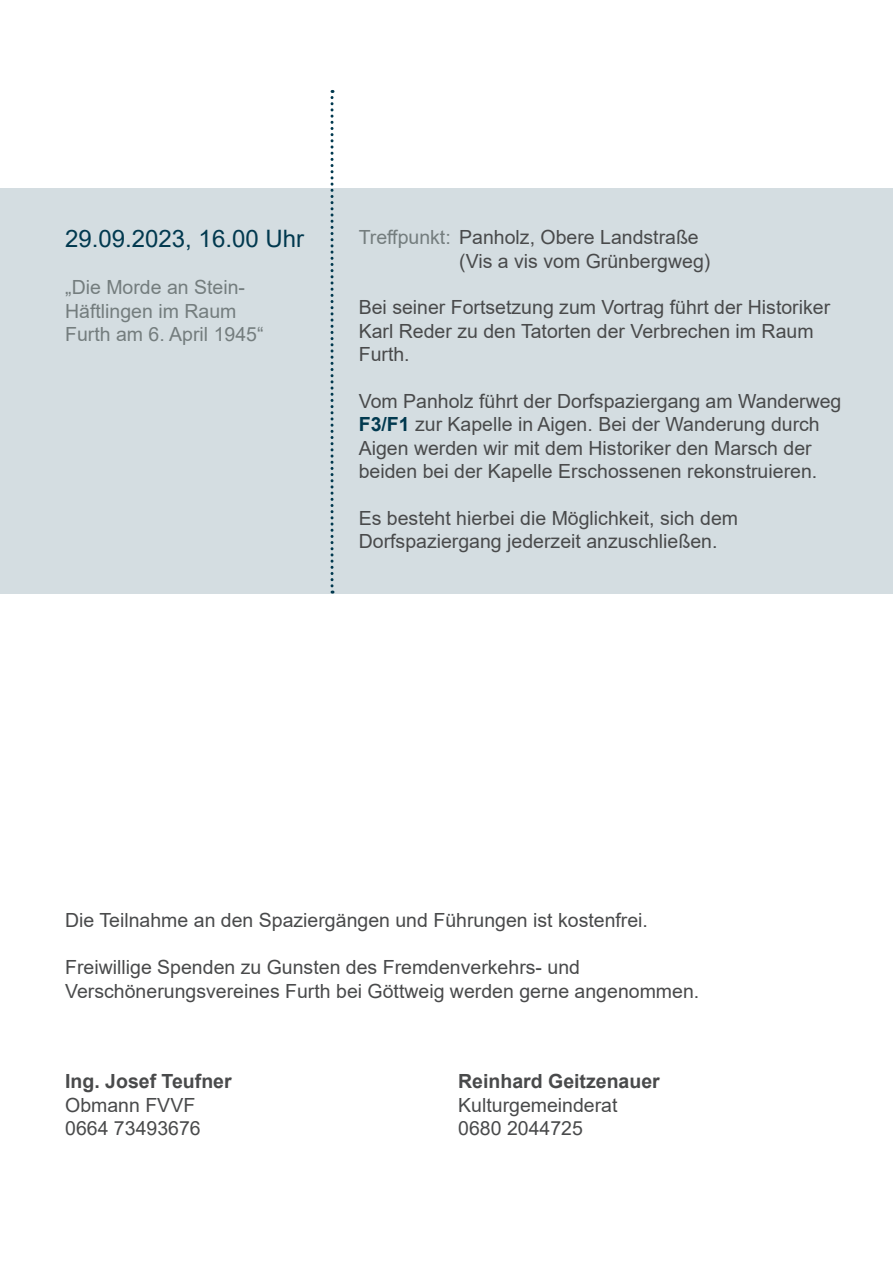
<style>
.page{position:relative;width:893px;height:1263px;background:#fff}
.page>*{position:absolute;margin:0;border:0;box-sizing:border-box;transform-origin:0 0}
.t1{font:24px "Arial";color:#01394f}
.t2{font:19.5px/23.4px "Arial";color:#494a4b}
.t3{font:19.5px/23.4px "Arial";color:#747d7e}
.t4{font:700 19.5px "Arial";color:#494a4b}
.s1{color:#747d7e}
.s2{font-weight:700;color:#01394f}
</style>
<div class="page">
<svg style="left:331px;top:90px;width:3px;height:96px"></svg>
<div style="left:0;top:188px;width:893px;height:406px;background:#d4dde1"></div>
<p class="t1" style="left:65px;top:222px;width:240px">29.09.2023, 16.00 Uhr</p>
<p class="t3" style="left:65px;top:275px;width:200px">„Die Morde an Stein-<br>Häftlingen im Raum<br>Furth am 6. April 1945“</p>
<p class="t2" style="left:459px;top:225px;width:253px;text-indent:-101px"><span class="s1">Treffpunkt:</span> Panholz, Obere Landstraße (Vis a vis vom Grünbergweg)</p>
<p class="t2" style="left:359px;top:296px;width:473px">Bei seiner Fortsetzung zum Vortrag führt der Historiker<br>Karl Reder zu den Tatorten der Verbrechen im Raum<br>Furth.</p>
<p class="t2" style="left:359px;top:389px;width:484px">Vom Panholz führt der Dorfspaziergang am Wanderweg <span class="s2">F3/F1</span> zur Kapelle in Aigen. Bei der Wanderung durch Aigen werden wir mit dem Historiker den Marsch der beiden bei der Kapelle Erschossenen rekonstruieren.</p>
<p class="t2" style="left:359px;top:506px;width:381px">Es besteht hierbei die Möglichkeit, sich dem<br>Dorfspaziergang jederzeit anzuschließen.</p>
<p class="t2" style="left:65px;top:909px;width:584px">Die Teilnahme an den Spaziergängen und Führungen ist kostenfrei.</p>
<p class="t2" style="left:65px;top:955px;width:636px">Freiwillige Spenden zu Gunsten des Fremdenverkehrs- und<br>Verschönerungsvereines Furth bei Göttweig werden gerne angenommen.</p>
<p class="t4" style="left:65px;top:1067px;width:168px">Ing. Josef Teufner</p>
<p class="t4" style="left:458px;top:1067px;width:203px">Reinhard Geitzenauer</p>
<p class="t2" style="left:65px;top:1093px;width:132px">Obmann FVVF</p>
<p class="t2" style="left:458px;top:1093px;width:161px">Kulturgemeinderat</p>
<p class="t2" style="left:65px;top:1116px;width:137px">0664 73493676</p>
<p class="t2" style="left:458px;top:1116px;width:126px">0680 2044725</p>
</div>
